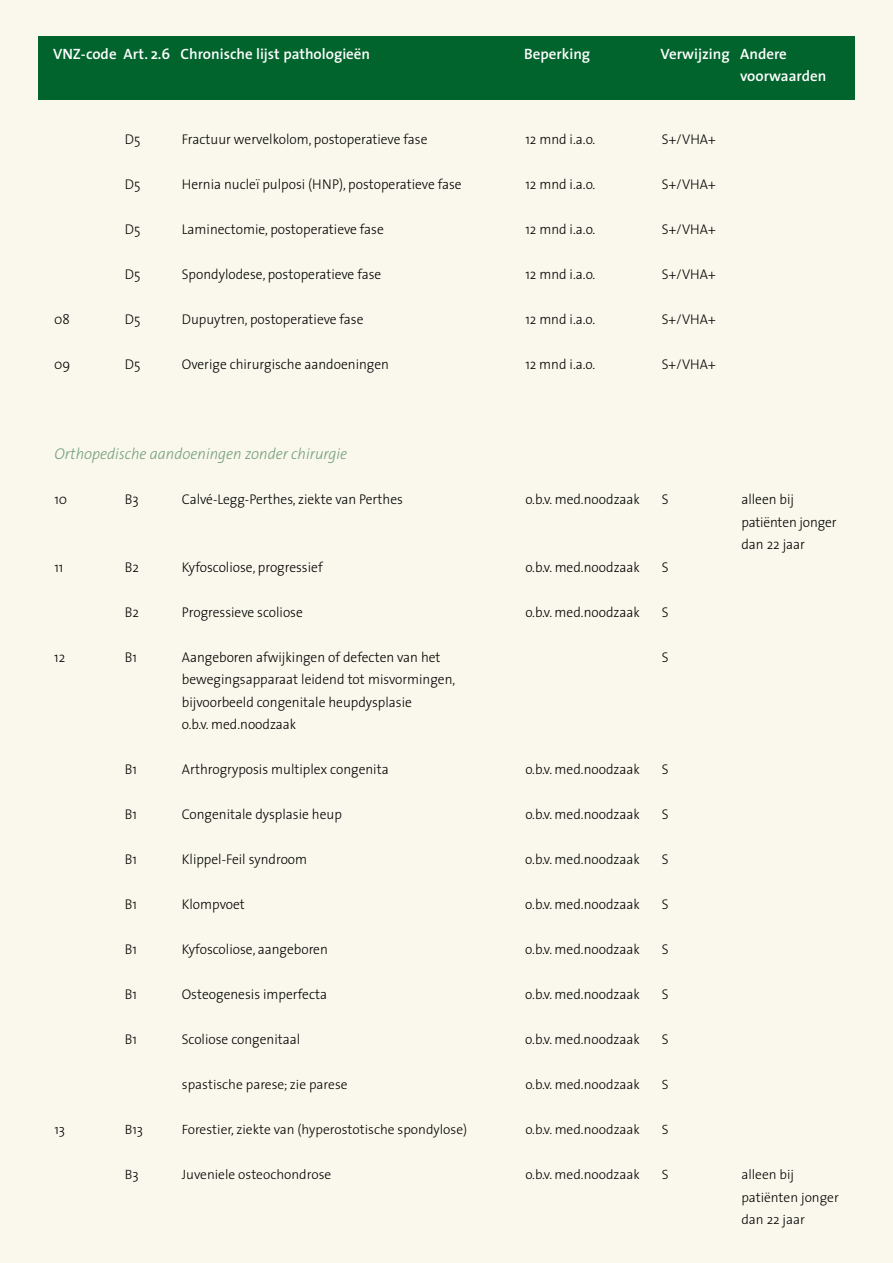
<style>
.page{position:relative;width:893px;height:1263px;background:#faf8ec}
.page>*{position:absolute;margin:0;border:0;box-sizing:border-box;transform-origin:0 0}
.t1{font:italic 300 15.75px "The Sans";color:#749f7c;scale:.96 1}
.t2{font:600 15px/22.5px "The Sans";color:#fff}
.t3{font:300 14.1px/22.5px "The Sans";color:#000;scale:.96 1}
.t4{font:300 13.5px/22.5px "The Sans";color:#000}
</style>
<div class="page">
<div style="left:38px;top:37px;width:817px;height:63px;background:#00642c"></div>
<p class="t2" style="left:53px;top:43px;width:319px">VNZ-code Art. 2.6 Chronische lijst pathologieën</p>
<p class="t2" style="left:524px;top:43px;width:68px">Beperking</p>
<p class="t2" style="left:740px;top:43px;width:88px;text-indent:-80px">Verwijzing Andere voorwaarden</p>
<p class="t3" style="left:125px;top:128px;width:18px">D5</p>
<p class="t3" style="left:182px;top:128px;width:257px">Fractuur wervelkolom, postoperatieve fase</p>
<p class="t3" style="left:525px;top:128px;width:74px">12 mnd i.a.o.</p>
<p class="t3" style="left:662px;top:128px;width:57px">S+/VHA+</p>
<p class="t3" style="left:125px;top:173px;width:18px">D5</p>
<p class="t3" style="left:182px;top:173px;width:293px">Hernia nucleï pulposi (HNP), postoperatieve fase</p>
<p class="t3" style="left:525px;top:173px;width:74px">12 mnd i.a.o.</p>
<p class="t3" style="left:662px;top:173px;width:57px">S+/VHA+</p>
<p class="t3" style="left:125px;top:218px;width:18px">D5</p>
<p class="t3" style="left:182px;top:218px;width:212px">Laminectomie, postoperatieve fase</p>
<p class="t3" style="left:525px;top:218px;width:74px">12 mnd i.a.o.</p>
<p class="t3" style="left:662px;top:218px;width:57px">S+/VHA+</p>
<p class="t3" style="left:125px;top:263px;width:18px">D5</p>
<p class="t3" style="left:182px;top:263px;width:209px">Spondylodese, postoperatieve fase</p>
<p class="t3" style="left:525px;top:263px;width:74px">12 mnd i.a.o.</p>
<p class="t3" style="left:662px;top:263px;width:57px">S+/VHA+</p>
<p class="t3" style="left:54px;top:308px;width:18px">08</p>
<p class="t3" style="left:125px;top:308px;width:18px">D5</p>
<p class="t3" style="left:182px;top:308px;width:191px">Dupuytren, postoperatieve fase</p>
<p class="t3" style="left:525px;top:308px;width:74px">12 mnd i.a.o.</p>
<p class="t3" style="left:662px;top:308px;width:57px">S+/VHA+</p>
<p class="t3" style="left:54px;top:353px;width:18px">09</p>
<p class="t3" style="left:125px;top:353px;width:18px">D5</p>
<p class="t3" style="left:182px;top:353px;width:217px">Overige chirurgische aandoeningen</p>
<p class="t3" style="left:525px;top:353px;width:74px">12 mnd i.a.o.</p>
<p class="t3" style="left:662px;top:353px;width:57px">S+/VHA+</p>
<p class="t1" style="left:54px;top:444px;width:307px">Orthopedische aandoeningen zonder chirurgie</p>
<p class="t3" style="left:54px;top:488px;width:15px">10</p>
<p class="t3" style="left:125px;top:488px;width:16px">B3</p>
<p class="t3" style="left:182px;top:488px;width:232px">Calvé-Legg-Perthes, ziekte van Perthes</p>
<p class="t3" style="left:525px;top:488px;width:121px">o.b.v. med.noodzaak</p>
<p class="t3" style="left:662px;top:488px;width:9px">S</p>
<p class="t3" style="left:741px;top:488px;width:100px">alleen bij patiënten jonger dan 22 jaar</p>
<p class="t3" style="left:54px;top:556px;width:11px">11</p>
<p class="t3" style="left:125px;top:556px;width:16px">B2</p>
<p class="t3" style="left:182px;top:556px;width:148px">Kyfoscoliose, progressief</p>
<p class="t3" style="left:525px;top:556px;width:121px">o.b.v. med.noodzaak</p>
<p class="t3" style="left:662px;top:556px;width:9px">S</p>
<p class="t3" style="left:125px;top:601px;width:16px">B2</p>
<p class="t3" style="left:182px;top:601px;width:128px">Progressieve scoliose</p>
<p class="t3" style="left:525px;top:601px;width:121px">o.b.v. med.noodzaak</p>
<p class="t3" style="left:662px;top:601px;width:9px">S</p>
<p class="t3" style="left:54px;top:646px;width:13px">12</p>
<p class="t3" style="left:125px;top:646px;width:14px">B1</p>
<p class="t3" style="left:182px;top:646px;width:271px">Aangeboren afwijkingen of defecten van het</p>
<p class="t3" style="left:662px;top:646px;width:9px">S</p>
<p class="t3" style="left:182px;top:668px;width:286px">bewegingsapparaat leidend tot misvormingen, bijvoorbeeld congenitale heupdysplasie<br>o.b.v. med.noodzaak</p>
<p class="t3" style="left:125px;top:758px;width:14px">B1</p>
<p class="t3" style="left:182px;top:758px;width:217px">Arthrogryposis multiplex congenita</p>
<p class="t3" style="left:525px;top:758px;width:121px">o.b.v. med.noodzaak</p>
<p class="t3" style="left:662px;top:758px;width:9px">S</p>
<p class="t3" style="left:125px;top:803px;width:14px">B1</p>
<p class="t3" style="left:182px;top:803px;width:168px">Congenitale dysplasie heup</p>
<p class="t3" style="left:525px;top:803px;width:121px">o.b.v. med.noodzaak</p>
<p class="t3" style="left:662px;top:803px;width:9px">S</p>
<p class="t3" style="left:125px;top:848px;width:14px">B1</p>
<p class="t3" style="left:182px;top:848px;width:132px">Klippel-Feil syndroom</p>
<p class="t3" style="left:525px;top:848px;width:121px">o.b.v. med.noodzaak</p>
<p class="t3" style="left:662px;top:848px;width:9px">S</p>
<p class="t3" style="left:125px;top:893px;width:14px">B1</p>
<p class="t3" style="left:182px;top:893px;width:67px">Klompvoet</p>
<p class="t3" style="left:525px;top:893px;width:121px">o.b.v. med.noodzaak</p>
<p class="t3" style="left:662px;top:893px;width:9px">S</p>
<p class="t3" style="left:125px;top:938px;width:14px">B1</p>
<p class="t3" style="left:182px;top:938px;width:154px">Kyfoscoliose, aangeboren</p>
<p class="t3" style="left:525px;top:938px;width:121px">o.b.v. med.noodzaak</p>
<p class="t3" style="left:662px;top:938px;width:9px">S</p>
<p class="t3" style="left:125px;top:983px;width:14px">B1</p>
<p class="t3" style="left:182px;top:983px;width:153px">Osteogenesis imperfecta</p>
<p class="t3" style="left:525px;top:983px;width:121px">o.b.v. med.noodzaak</p>
<p class="t3" style="left:662px;top:983px;width:9px">S</p>
<p class="t3" style="left:125px;top:1028px;width:14px">B1</p>
<p class="t3" style="left:182px;top:1028px;width:125px">Scoliose congenitaal</p>
<p class="t3" style="left:525px;top:1028px;width:121px">o.b.v. med.noodzaak</p>
<p class="t3" style="left:662px;top:1028px;width:9px">S</p>
<p class="t4" style="left:182px;top:1073px;width:167px">spastische parese; zie parese</p>
<p class="t4" style="left:525px;top:1073px;width:116px">o.b.v. med.noodzaak</p>
<p class="t4" style="left:662px;top:1073px;width:8px">S</p>
<p class="t4" style="left:54px;top:1118px;width:12px">13</p>
<p class="t4" style="left:125px;top:1118px;width:20px">B13</p>
<p class="t4" style="left:182px;top:1118px;width:287px">Forestier, ziekte van (hyperostotische spondylose)</p>
<p class="t4" style="left:525px;top:1118px;width:116px">o.b.v. med.noodzaak</p>
<p class="t4" style="left:662px;top:1118px;width:8px">S</p>
<p class="t4" style="left:125px;top:1163px;width:15px">B3</p>
<p class="t4" style="left:182px;top:1163px;width:151px">Juveniele osteochondrose</p>
<p class="t4" style="left:525px;top:1163px;width:116px">o.b.v. med.noodzaak</p>
<p class="t4" style="left:662px;top:1163px;width:8px">S</p>
<p class="t4" style="left:741px;top:1163px;width:99px">alleen bij patiënten jonger dan 22 jaar</p>
</div>
